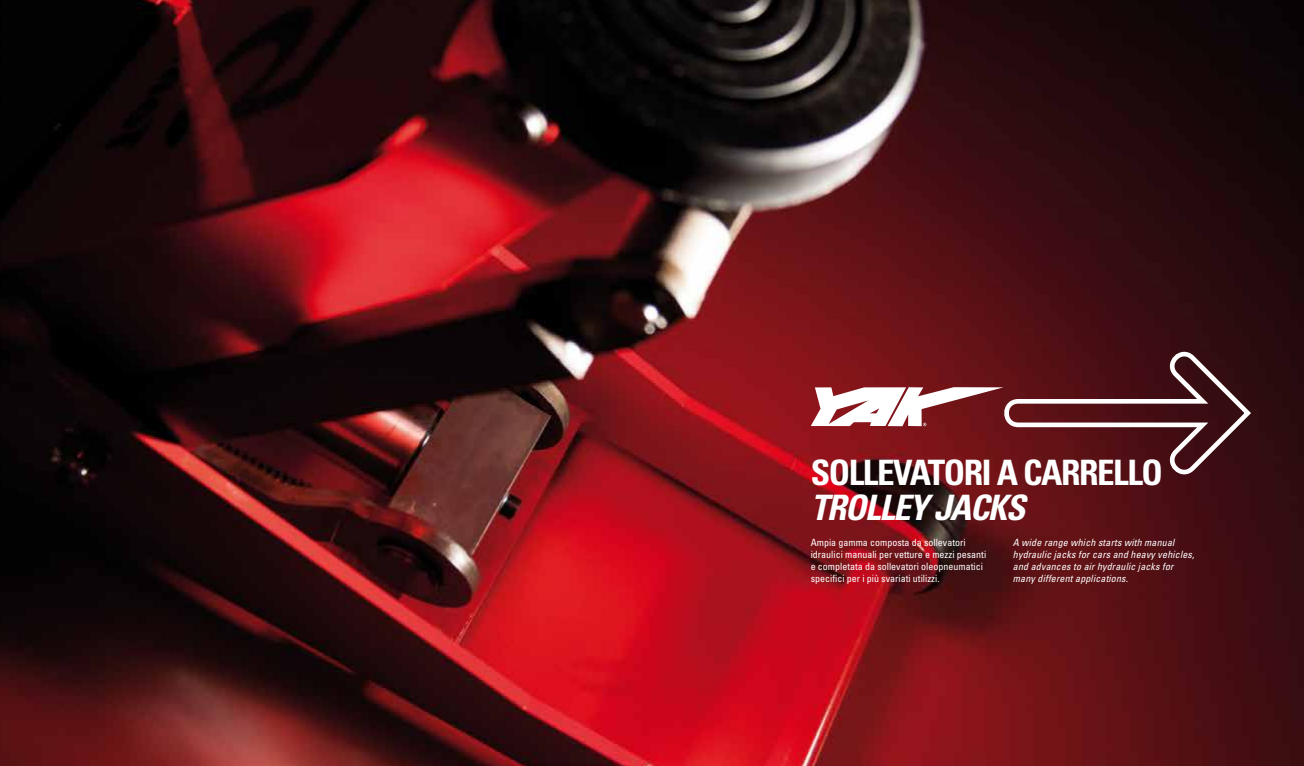
<style>
.page{position:relative;width:1304px;height:766px;background:#fff}
.page>*{position:absolute;margin:0;border:0;box-sizing:border-box;transform-origin:0 0}
.t1{font:700 condensed 35px "Univers LT Std";letter-spacing:-.04em;color:#fff}
.t2{font:italic 700 condensed 35px "Univers LT Std";letter-spacing:-.04em;color:#fff}
.t3{font:condensed 10px/12px "Univers LT Std";color:#fff}
.t4{font:italic condensed 10px/12px "Univers LT Std";letter-spacing:.015em;color:#fff}
</style>
<div class="page">
<img style="left:0;top:0;width:1304px;height:765px">
<svg style="left:811px;top:346px;width:443px;height:140px;background:#6f2d31"></svg>
<h1 class="t1" style="left:811px;top:451px;width:354px">SOLLEVATORI A CARRELLO</h1>
<h1 class="t2" style="left:811px;top:486px;width:216px">TROLLEY JACKS</h1>
<p class="t3" style="left:811px;top:536px;width:177px">Ampia gamma composta da sollevatori idraulici manuali per vetture e mezzi pesanti e completata da sollevatori oleopneumatici specifici per i più svariati utilizzi.</p>
<p class="t4" style="left:1013px;top:536px;width:183px">A wide range which starts with manual hydraulic jacks for cars and heavy vehicles, and advances to air hydraulic jacks for many different applications.</p>
</div>
